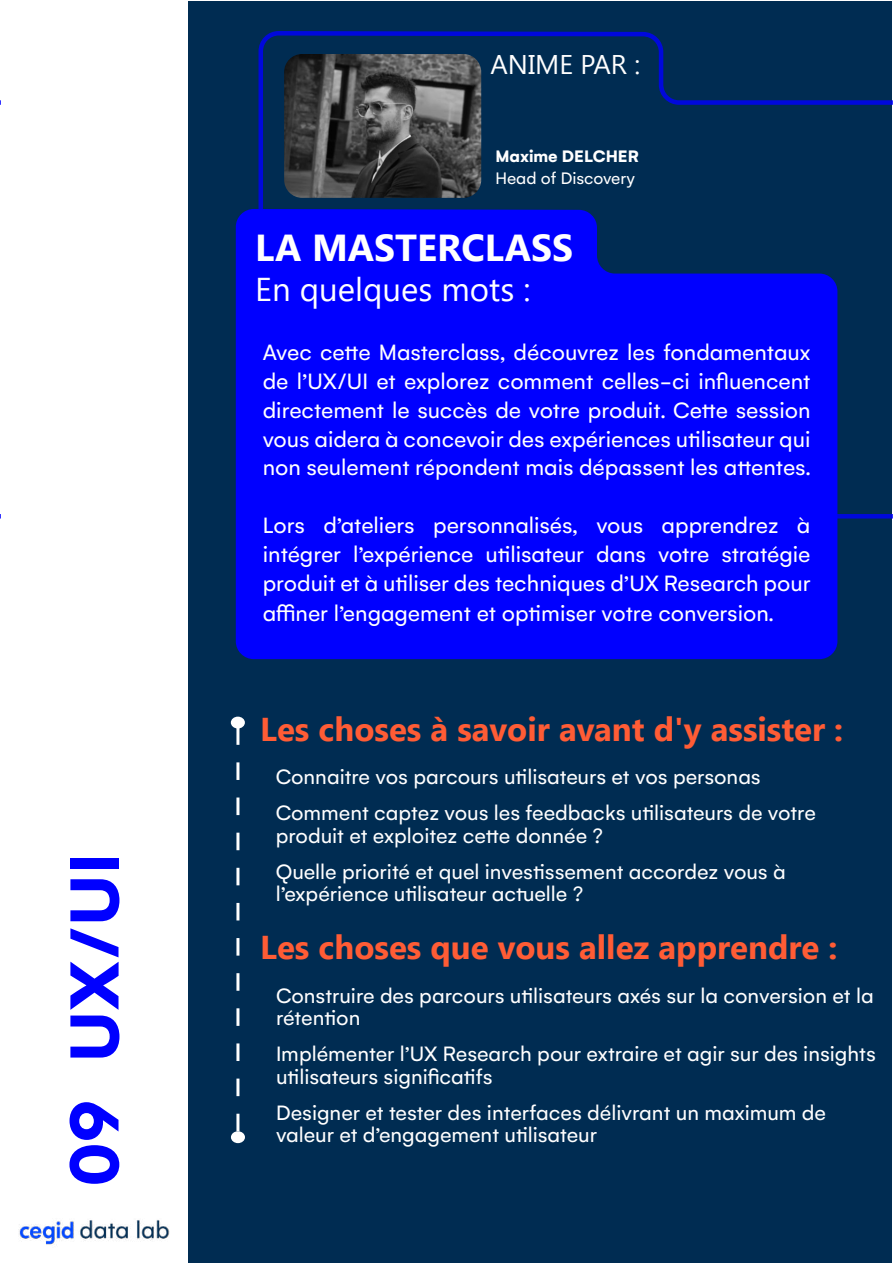
<style>
.page{position:relative;width:893px;height:1263px;background:#fff}
.page>*{position:absolute;margin:0;border:0;box-sizing:border-box;transform-origin:0 0}
.t1{font:700 75px "Gelion";color:#00f}
.t2{font:700 37.5px "Segoe UI";color:#fff}
.t3{font:700 33px "Segoe UI";color:#ff5c35}
.t4{font:33px "Segoe UI";color:#fff}
.t5{font:27px "Segoe UI";color:#fff}
.t6{font:24px/28.8px "Gelion";color:#fff;text-align:justify}
.t7{font:22.5px/22.5px "Gelion";color:#fff}
.t8{font:18px "Gelion";color:#fff}
.t9{font:700 18px "Gelion";color:#fff}
</style>
<div class="page">
<div style="left:189px;top:1px;width:703px;height:1261px;background:#002c52"></div>
<svg style="left:236px;top:728px;width:3px;height:403px"></svg>
<div style="left:231px;top:717px;width:14px;height:11px;background:#fff;border-radius:50%"></div>
<div style="left:231px;top:1131px;width:14px;height:12px;background:#fff;border-radius:50%"></div>
<svg style="left:258px;top:31px;width:635px;height:489px"></svg>
<div style="left:236px;top:209px;width:601px;height:450px;background:#00f"></div>
<img style="left:19px;top:1220px;width:151px;height:25px">
<img style="left:284px;top:54px;width:197px;height:144px">
<h1 class="t1" style="left:46px;top:1062px;width:210px;rotate:-90deg">UX/UI</h1>
<h1 class="t1" style="left:46px;top:1186px;width:88px;rotate:-90deg">09</h1>
<p class="t5" style="left:490px;top:49px;width:151px">ANIME PAR :</p>
<p class="t9" style="left:495px;top:145px;width:145px">Maxime DELCHER</p>
<p class="t8" style="left:495px;top:168px;width:141px">Head of Discovery</p>
<h2 class="t2" style="left:255px;top:227px;width:319px">LA MASTERCLASS</h2>
<h3 class="t4" style="left:255px;top:270px;width:277px">En quelques mots :</h3>
<p class="t6" style="left:263px;top:338px;width:549px">Avec cette Masterclass, découvrez les fondamentaux de l’UX/UI et explorez comment celles-ci influencent directement le succès de votre produit. Cette session vous aidera à concevoir des expériences utilisateur qui non seulement répondent mais dépassent les attentes.</p>
<p class="t6" style="left:263px;top:510px;width:549px;line-height:29.4px">Lors d’ateliers personnalisés, vous apprendrez à intégrer l’expérience utilisateur dans votre stratégie produit et à utiliser des techniques d’UX Research pour affiner l’engagement et optimiser votre conversion.</p>
<h3 class="t3" style="left:260px;top:710px;width:584px">Les choses à savoir avant d'y assister :</h3>
<p class="t7" style="left:276px;top:759px;width:542px;line-height:36px">Connaitre vos parcours utilisateurs et vos personas<br>Comment captez vous les feedbacks utilisateurs de votre</p>
<p class="t7" style="left:276px;top:817px;width:512px;line-height:36px">produit et exploitez cette donnée ?<br>Quelle priorité et quel investissement accordez vous à</p>
<p class="t7" style="left:276px;top:882px;width:309px">l’expérience utilisateur actuelle ?</p>
<h3 class="t3" style="left:260px;top:928px;width:579px">Les choses que vous allez apprendre :</h3>
<p class="t7" style="left:276px;top:984px;width:599px">Construire des parcours utilisateurs axés sur la conversion et la rétention</p>
<p class="t7" style="left:276px;top:1042px;width:602px">Implémenter l’UX Research pour extraire et agir sur des insights utilisateurs significatifs</p>
<p class="t7" style="left:276px;top:1101px;width:551px">Designer et tester des interfaces délivrant un maximum de valeur et d’engagement utilisateur</p>
</div>
